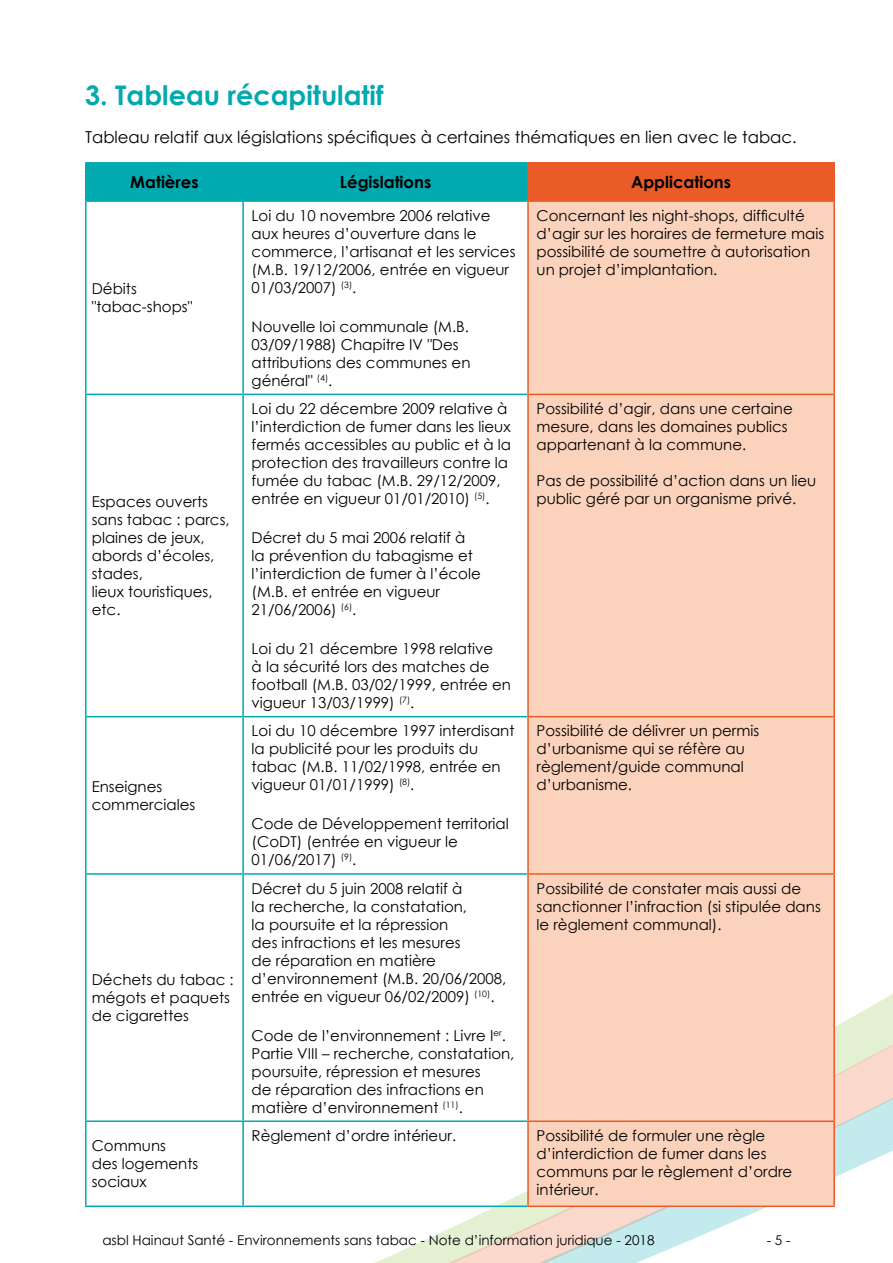
<style>
.page{position:relative;width:893px;height:1263px;background:#fff}
.page>*{position:absolute;margin:0;border:0;box-sizing:border-box;transform-origin:0 0}
.t1{font:700 27px "Century Gothic";color:#01a9b0}
.t2{font:16.5px "Century Gothic";color:#000}
.t3{font:700 16.5px "Century Gothic";color:#000}
.t4{font:15px/18px "Century Gothic";color:#000}
.t5{font:13.5px "Century Gothic";color:#000}
</style>
<div class="page">
<svg style="left:85px;top:994px;width:808px;height:269px"></svg>
<div style="left:87px;top:164px;width:440px;height:36px;background:#01a9b0"></div>
<div style="left:528px;top:163px;width:306px;height:38px;background:#eb5b28"></div>
<div style="left:529px;top:202px;width:304px;height:1003px;background:#fbd3bc"></div>
<hr style="left:85px;top:202px;width:2px;height:192px;background:#01a9b0">
<hr style="left:242px;top:202px;width:2px;height:192px;background:#01a9b0">
<hr style="left:85px;top:394px;width:158px;height:1px;background:#01a9b0">
<hr style="left:85px;top:395px;width:2px;height:321px;background:#01a9b0">
<hr style="left:243px;top:394px;width:284px;height:1px;background:#01a9b0">
<hr style="left:242px;top:395px;width:2px;height:321px;background:#01a9b0">
<hr style="left:85px;top:716px;width:158px;height:1px;background:#01a9b0">
<hr style="left:85px;top:717px;width:2px;height:156px;background:#01a9b0">
<hr style="left:243px;top:716px;width:284px;height:1px;background:#01a9b0">
<hr style="left:242px;top:717px;width:2px;height:156px;background:#01a9b0">
<hr style="left:85px;top:873px;width:158px;height:2px;background:#01a9b0">
<hr style="left:85px;top:875px;width:2px;height:245px;background:#01a9b0">
<hr style="left:243px;top:873px;width:284px;height:2px;background:#01a9b0">
<hr style="left:242px;top:875px;width:2px;height:245px;background:#01a9b0">
<hr style="left:85px;top:1120px;width:158px;height:2px;background:#01a9b0">
<hr style="left:85px;top:1122px;width:2px;height:83px;background:#01a9b0">
<hr style="left:243px;top:1120px;width:284px;height:2px;background:#01a9b0">
<hr style="left:242px;top:1122px;width:2px;height:83px;background:#01a9b0">
<hr style="left:85px;top:1205px;width:158px;height:2px;background:#01a9b0">
<hr style="left:243px;top:1205px;width:284px;height:2px;background:#01a9b0">
<hr style="left:527px;top:202px;width:2px;height:192px;background:#eb5b28">
<hr style="left:833px;top:202px;width:2px;height:192px;background:#eb5b28">
<hr style="left:527px;top:394px;width:308px;height:1px;background:#eb5b28">
<hr style="left:527px;top:395px;width:2px;height:321px;background:#eb5b28">
<hr style="left:833px;top:395px;width:2px;height:321px;background:#eb5b28">
<hr style="left:527px;top:716px;width:308px;height:1px;background:#eb5b28">
<hr style="left:527px;top:717px;width:2px;height:156px;background:#eb5b28">
<hr style="left:833px;top:717px;width:2px;height:156px;background:#eb5b28">
<hr style="left:527px;top:873px;width:308px;height:2px;background:#eb5b28">
<hr style="left:527px;top:875px;width:2px;height:245px;background:#eb5b28">
<hr style="left:833px;top:875px;width:2px;height:245px;background:#eb5b28">
<hr style="left:527px;top:1120px;width:308px;height:2px;background:#eb5b28">
<hr style="left:527px;top:1122px;width:2px;height:83px;background:#eb5b28">
<hr style="left:833px;top:1122px;width:2px;height:83px;background:#eb5b28">
<hr style="left:527px;top:1205px;width:308px;height:2px;background:#eb5b28">
<hr style="left:85px;top:162px;width:158px;height:2px;background:#01a9b0">
<hr style="left:85px;top:164px;width:2px;height:36px;background:#01a9b0">
<hr style="left:243px;top:162px;width:284px;height:2px;background:#01a9b0">
<hr style="left:242px;top:164px;width:2px;height:36px;background:#01a9b0">
<hr style="left:85px;top:200px;width:158px;height:2px;background:#01a9b0">
<hr style="left:243px;top:200px;width:284px;height:2px;background:#01a9b0">
<hr style="left:527px;top:162px;width:308px;height:2px;background:#eb5b28">
<hr style="left:527px;top:164px;width:2px;height:36px;background:#eb5b28">
<hr style="left:833px;top:164px;width:2px;height:36px;background:#eb5b28">
<hr style="left:527px;top:200px;width:308px;height:2px;background:#eb5b28">
<h1 class="t1" style="left:85px;top:75px;width:300px">3. Tableau récapitulatif</h1>
<p class="t2" style="left:85px;top:126px;width:713px">Tableau relatif aux législations spécifiques à certaines thématiques en lien avec le tabac.</p>
<p class="t3" style="left:130px;top:170px;width:70px">Matières</p>
<p class="t3" style="left:340px;top:170px;width:93px">Législations</p>
<p class="t3" style="left:631px;top:170px;width:101px">Applications</p>
<p class="t4" style="left:92px;top:280px;width:102px">Débits "tabac-shops"</p>
<p class="t4" style="left:92px;top:492px;width:139px">Espaces ouverts sans tabac : parcs, plaines de jeux, abords d’écoles, stades,<br>lieux touristiques, etc.</p>
<p class="t4" style="left:92px;top:777px;width:105px">Enseignes commerciales</p>
<p class="t4" style="left:92px;top:970px;width:143px">Déchets du tabac : mégots et paquets de cigarettes</p>
<p class="t4" style="left:252px;top:206px;width:265px">Loi du 10 novembre 2006 relative aux heures d’ouverture dans le commerce, l’artisanat et les services (M.B. 19/12/2006, entrée en vigueur<br>01/03/2007) <sup>(3)</sup>.</p>
<p class="t4" style="left:252px;top:317px;width:220px">Nouvelle loi communale (M.B.<br>03/09/1988) Chapitre IV "Des attributions des communes en général" <sup>(4)</sup>.</p>
<p class="t4" style="left:252px;top:399px;width:261px">Loi du 22 décembre 2009 relative à l’interdiction de fumer dans les lieux fermés accessibles au public et à la protection des travailleurs contre la fumée du tabac (M.B. 29/12/2009, entrée en vigueur 01/01/2010) <sup>(5)</sup>.</p>
<p class="t4" style="left:252px;top:528px;width:231px">Décret du 5 mai 2006 relatif à la prévention du tabagisme et l’interdiction de fumer à l’école (M.B. et entrée en vigueur<br>21/06/2006) <sup>(6)</sup>.</p>
<p class="t4" style="left:252px;top:639px;width:261px">Loi du 21 décembre 1998 relative<br>à la sécurité lors des matches de football (M.B. 03/02/1999, entrée en vigueur 13/03/1999) <sup>(7)</sup>.</p>
<p class="t4" style="left:252px;top:722px;width:264px">Loi du 10 décembre 1997 interdisant la publicité pour les produits du tabac (M.B. 11/02/1998, entrée en vigueur 01/01/1999) <sup>(8)</sup>.</p>
<p class="t4" style="left:252px;top:815px;width:259px">Code de Développement territorial (CoDT) (entrée en vigueur le<br>01/06/2017) <sup>(9)</sup>.</p>
<p class="t4" style="left:252px;top:879px;width:256px">Décret du 5 juin 2008 relatif à<br>la recherche, la constatation,<br>la poursuite et la répression<br>des infractions et les mesures<br>de réparation en matière d’environnement (M.B. 20/06/2008, entrée en vigueur 06/02/2009) <sup>(10)</sup>.</p>
<p class="t4" style="left:252px;top:1026px;width:264px">Code de l’environnement : Livre I<sup>er</sup>.<br>Partie VIII – recherche, constatation, poursuite, répression et mesures<br>de réparation des infractions en matière d’environnement <sup>(11)</sup>.</p>
<p class="t4" style="left:536px;top:206px;width:289px">Concernant les night-shops, difficulté d’agir sur les horaires de fermeture mais possibilité de soumettre à autorisation un projet d’implantation.</p>
<p class="t4" style="left:536px;top:399px;width:258px">Possibilité d’agir, dans une certaine mesure, dans les domaines publics appartenant à la commune.</p>
<p class="t4" style="left:536px;top:471px;width:281px">Pas de possibilité d’action dans un lieu public géré par un organisme privé.</p>
<p class="t4" style="left:536px;top:722px;width:224px">Possibilité de délivrer un permis d’urbanisme qui se réfère au règlement/guide communal d’urbanisme.</p>
<p class="t4" style="left:536px;top:879px;width:286px">Possibilité de constater mais aussi de sanctionner l’infraction (si stipulée dans le règlement communal).</p>
<p class="t4" style="left:252px;top:1126px;width:206px">Règlement d’ordre intérieur.</p>
<p class="t4" style="left:536px;top:1126px;width:257px">Possibilité de formuler une règle d’interdiction de fumer dans les communs par le règlement d’ordre intérieur.</p>
<p class="t5" style="left:102px;top:1230px;width:554px">asbl Hainaut Santé - Environnements sans tabac - Note d’information juridique - 2018</p>
<p class="t5" style="left:767px;top:1230px;width:25px">- 5 -</p>
<p class="t4" style="left:92px;top:1137px;width:108px">Communs<br>des logements sociaux</p>
</div>
